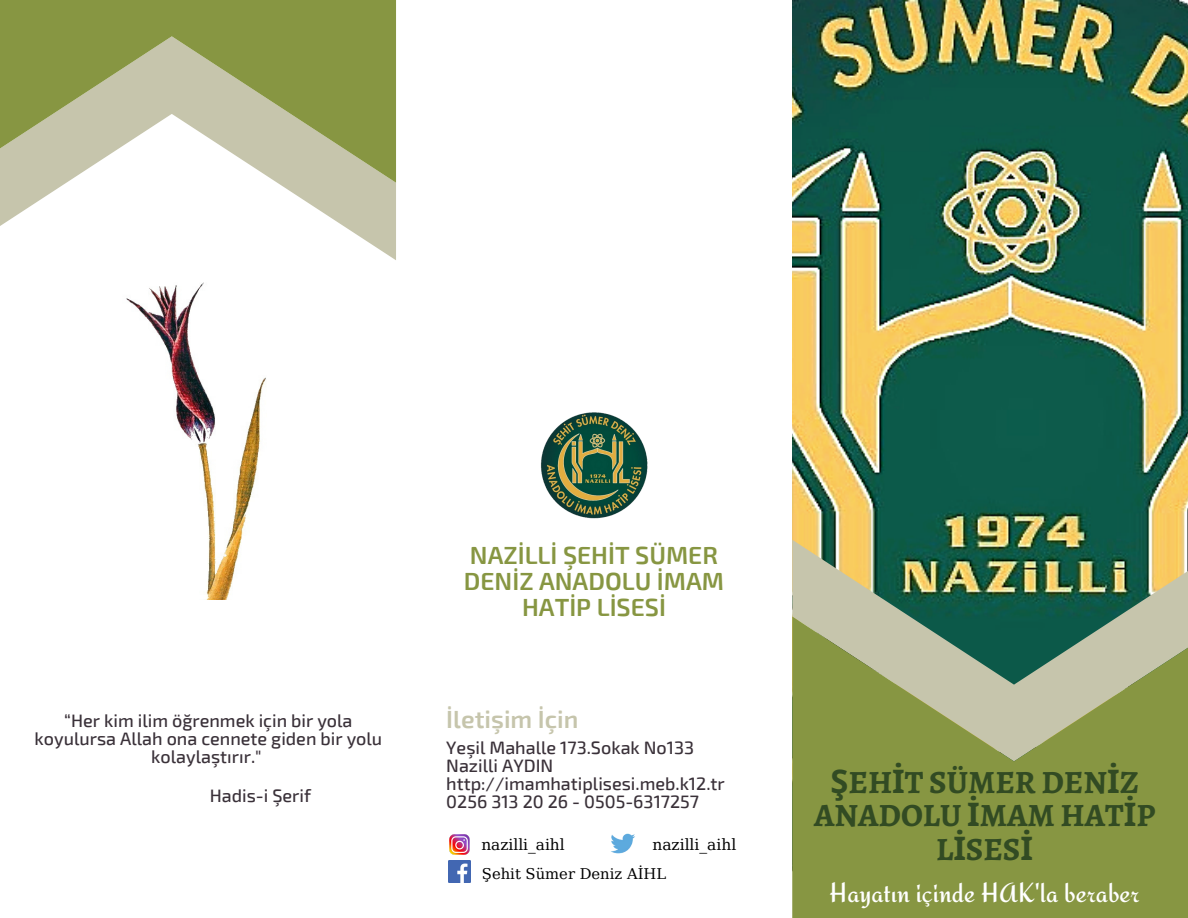
<style>
.page{position:relative;width:1188px;height:918px;background:#fff}
.page>*{position:absolute;margin:0;border:0;box-sizing:border-box;transform-origin:0 0}
.t1{font:700 32.55px/33.6px "Alegreya SC";color:#324b23;text-align:center}
.t2{font:27.75px "Redressed";color:#fff}
.t3{font:600 24.9px/25.8px "Exo 2";color:#879642;text-align:center}
.t4{font:600 24.9px "Exo 2";color:#c6c5ac}
.t5{font:500 18px/18px "Exo 2";color:#3a3139}
.t6{font:15.45px "DejaVu Serif";color:#000}
.t7{font:14.7px "DejaVu Serif";color:#000}
.s1{font-family:"Noto Sans"}
</style>
<div class="page">
<img style="left:793px;top:0;width:395px;height:540px">
<img style="left:792px;top:540px;width:396px;height:77px">
<svg style="left:792px;top:617px;width:396px;height:301px;background:#8c9b57"></svg>
<img style="left:126px;top:282px;width:140px;height:317px">
<svg style="left:0;top:183px;width:396px;height:77px"></svg>
<svg style="left:0;top:0;width:396px;height:183px;background:#a8b079"></svg>
<img style="left:540px;top:412px;width:108px;height:107px">
<img style="left:449px;top:834px;width:21px;height:21px">
<img style="left:611px;top:833px;width:24px;height:21px">
<img style="left:448px;top:860px;width:23px;height:23px">
<p class="t5" style="left:64px;top:711px;width:290px">“Her kim ilim öğrenmek için bir yola</p>
<p class="t5" style="left:35px;top:729px;width:349px;text-align:center">koyulursa Allah ona cennete giden bir yolu kolaylaştırır."</p>
<p class="t5" style="left:210px;top:786px;width:103px">Hadis-i Şerif</p>
<p class="t3" style="left:464px;top:541px;width:262px">NAZİLLİ ŞEHİT SÜMER<br>DENİZ ANADOLU İMAM<br>HATİP LİSESİ</p>
<p class="t4" style="left:446px;top:703px;width:134px">İletişim İçin</p>
<p class="t5" style="left:446px;top:738px;width:249px">Yeşil Mahalle 173.Sokak No133<br>Nazilli AYDIN</p>
<p class="t5" style="left:446px;top:774px;width:280px">http://imamhatiplisesi.meb.k12.tr<br>0256 313 20 26 - 0505-6317257</p>
<p class="t6" style="left:481px;top:835px;width:85px">nazilli_aihl</p>
<p class="t6" style="left:652px;top:835px;width:85px">nazilli_aihl</p>
<p class="t7" style="left:482px;top:865px;width:186px">Şehit Sümer Deniz AİHL</p>
<p class="t1" style="left:814px;top:765px;width:343px"><span class="s1">Ş</span>EH<span class="s1">İ</span>T SÜMER DEN<span class="s1">İ</span>Z<br>ANADOLU <span class="s1">İ</span>MAM HAT<span class="s1">İ</span>P<br>L<span class="s1">İ</span>SES<span class="s1">İ</span></p>
<p class="t2" style="left:829px;top:876px;width:312px">Hayatın içinde HAK'la beraber</p>
</div>
